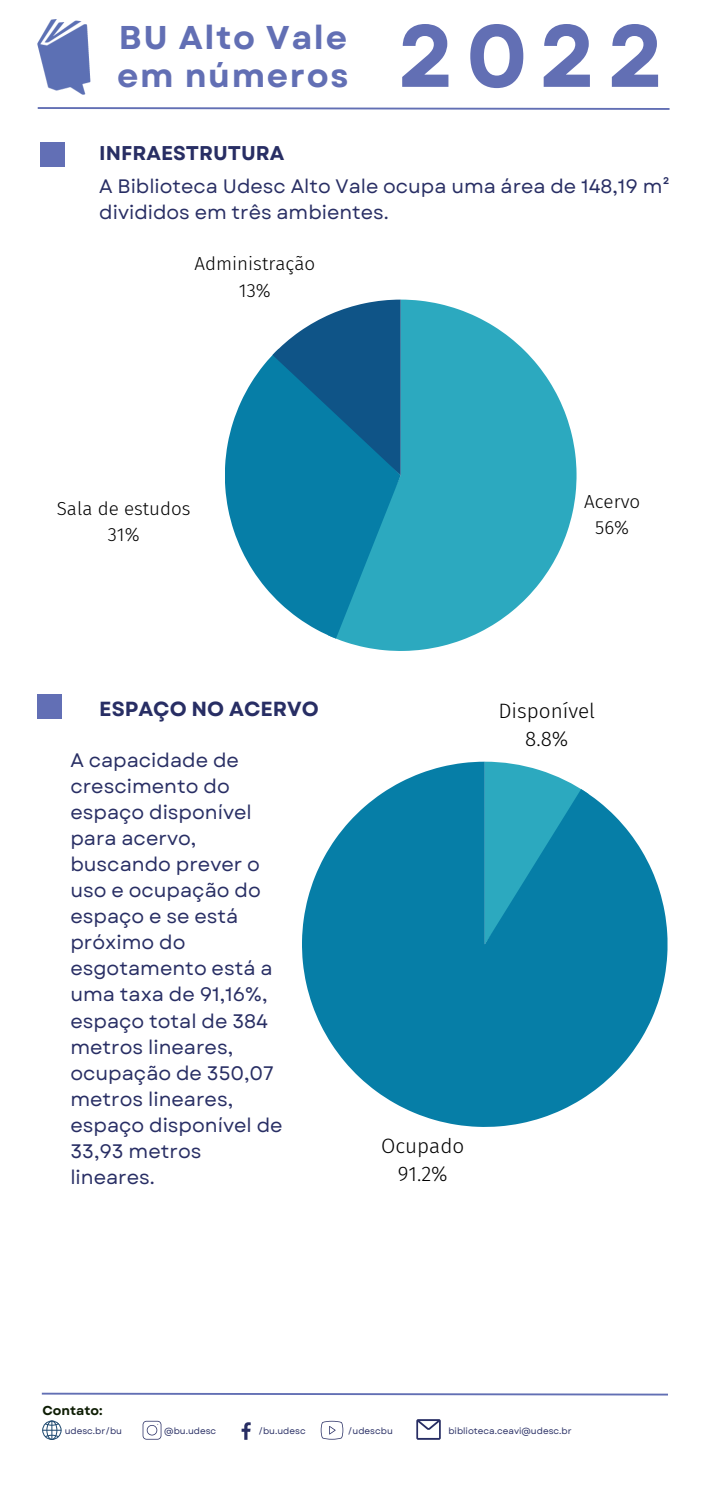
<style>
.page{position:relative;width:702px;height:1489px;background:#fff}
.page>*{position:absolute;margin:0;border:0;box-sizing:border-box;transform-origin:0 0}
.t1{font:700 88px "Garet";color:#626fb4}
.t2{font:700 33px/37.5px "Garet";letter-spacing:.05em;color:#626fb4}
.t3{font:300 20.75px/28.8px "Fira Sans";color:#000;text-align:center}
.t4{font:700 20.5px "Garet";color:#282e64}
.t5{font:700 20px "Garet";color:#282e64}
.t6{font:19.5px/26px "Garet";color:#282e64}
.t7{font:300 18.75px/26.2px "Fira Sans";color:#000;text-align:center}
.t8{font:700 13px "Garet";color:#0f1e05}
.t9{font:9px "Garet";color:#282e64}
</style>
<div class="page">
<svg style="left:37px;top:107px;width:633px;height:3px;background:#9ca4cf"></svg>
<svg style="left:41px;top:1392px;width:627px;height:4px"></svg>
<div style="left:42px;top:1421px;width:19px;height:18px;border:1px solid #1e496f;border-radius:50%"></div>
<svg style="left:43px;top:1421px;width:18px;height:18px"></svg>
<svg style="left:142px;top:1421px;width:19px;height:18px"></svg>
<svg style="left:241px;top:1422px;width:9px;height:18px"></svg>
<svg style="left:320px;top:1421px;width:23px;height:18px"></svg>
<svg style="left:416px;top:1419px;width:24px;height:21px"></svg>
<img style="left:38px;top:19px;width:53px;height:75px">
<svg style="left:337px;top:300px;width:239px;height:351px;fill:#2ca9bf"></svg>
<svg style="left:225px;top:355px;width:175px;height:284px;background:#2d8db0"></svg>
<svg style="left:272px;top:300px;width:128px;height:55px"></svg>
<svg style="left:302px;top:762px;width:365px;height:365px;fill:#067ea7"></svg>
<div style="left:40px;top:143px;width:24px;height:24px;background:#626fb5"></div>
<div style="left:38px;top:694px;width:24px;height:25px;background:#626fb5"></div>
<h2 class="t2" style="left:117px;top:19px;width:232px">BU Alto Vale em números</h2>
<h1 class="t1" style="left:397px;top:-7px;width:268px">2022</h1>
<p class="t5" style="left:99px;top:139px;width:187px">INFRAESTRUTURA</p>
<p class="t6" style="left:99px;top:173px;width:572px">A Biblioteca Udesc Alto Vale ocupa uma área de 148,19 m² divididos em três ambientes.</p>
<p class="t7" style="left:194px;top:251px;width:122px">Administração<br>13%</p>
<p class="t7" style="left:57px;top:495px;width:135px">Sala de estudos<br>31%</p>
<p class="t4" style="left:99px;top:694px;width:221px">ESPAÇO NO ACERVO</p>
<p class="t6" style="left:70px;top:747px;width:214px">A capacidade de crescimento do espaço disponível para acervo, buscando prever o uso e ocupação do espaço e se está próximo do esgotamento está a uma taxa de 91,16%, espaço total de 384 metros lineares, ocupação de 350,07 metros lineares, espaço disponível de<br>33,93 metros lineares.</p>
<p class="t7" style="left:584px;top:489px;width:58px">Acervo<br>56%</p>
<p class="t3" style="left:498px;top:696px;width:98px">Disponível<br>8.8%</p>
<p class="t3" style="left:381px;top:1131px;width:85px">Ocupado<br>91.2%</p>
<p class="t8" style="left:42px;top:1401px;width:61px">Contato:</p>
<p class="t9" style="left:65px;top:1424px;width:59px">udesc.br/bu</p>
<p class="t9" style="left:164px;top:1424px;width:54px">@bu.udesc</p>
<p class="t9" style="left:258px;top:1424px;width:49px">/bu.udesc</p>
<p class="t9" style="left:348px;top:1424px;width:46px">/udescbu</p>
<p class="t9" style="left:448px;top:1424px;width:125px">biblioteca.ceavi@udesc.br</p>
</div>
